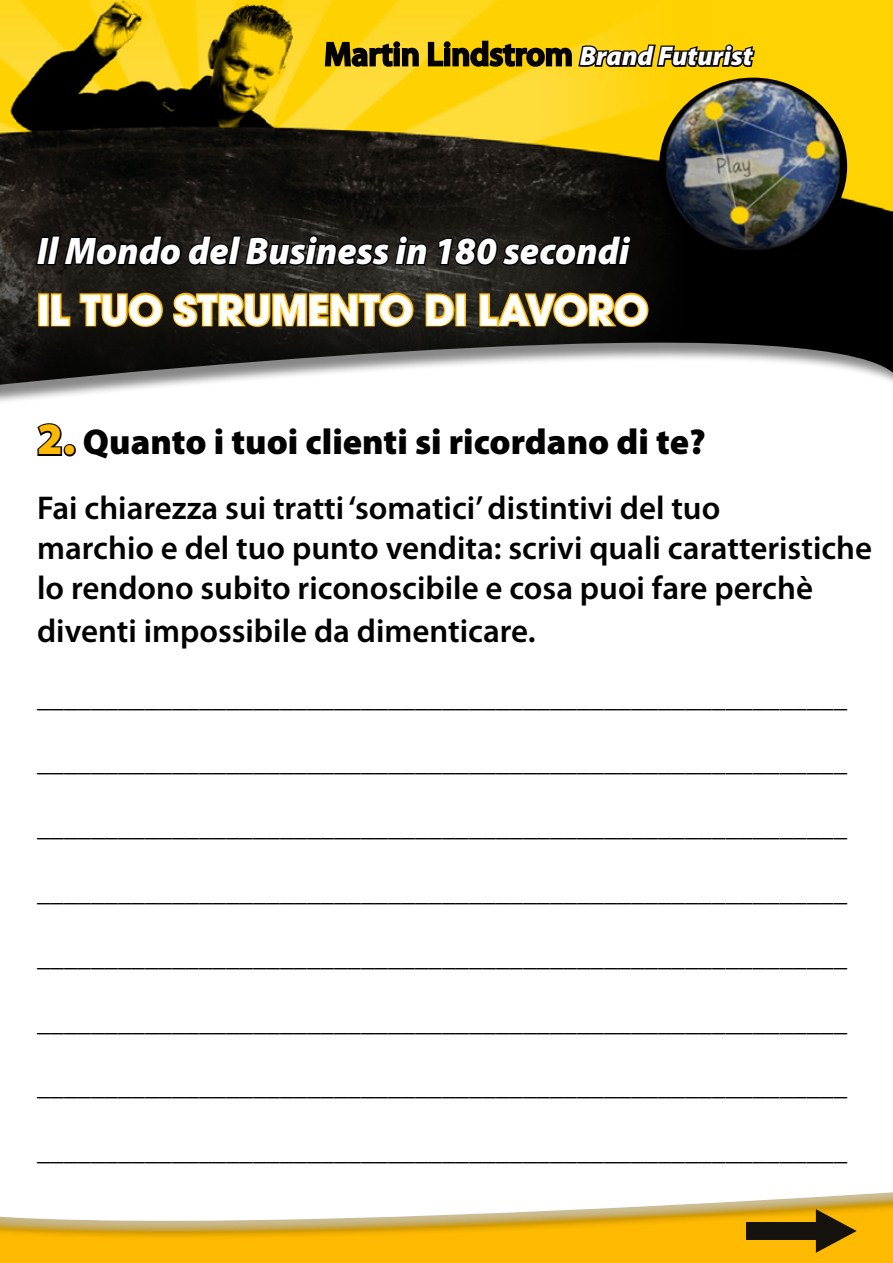
<style>
.page{position:relative;width:893px;height:1263px;background:#fff}
.page>*{position:absolute;margin:0;border:0;box-sizing:border-box;transform-origin:0 0}
.t1{font:45px "Avant Garde Md ITCTT Bold";color:#fff}
.t2{font:italic 900 38.55px "Myriad Pro";color:#fff;scale:.96 1}
.t3{font:900 36px "Myriad Pro";color:#000}
.t4{font:600 33px/39.6px "Myriad Pro";color:#000}
.t5{font:900 27px "Myriad Pro";color:#000}
.s1{font-weight:900;font-style:italic;font-size:27px;color:#fff}
.s2{font-size:45px;color:#feba01}
</style>
<div class="page">
<svg style="left:37px;top:423px;width:27px;height:33px"></svg>
<div style="left:64px;top:444px;width:12px;height:12px;border:3px solid #000;border-radius:50%"></div>
<img style="left:0;top:0;width:893px;height:385px">
<div style="left:38px;top:293px;width:11px;height:33px;border:3px solid #feba01"></div>
<svg style="left:49px;top:292px;width:23px;height:36px"></svg>
<svg style="left:78px;top:291px;width:86px;height:38px;background:#6a500b"></svg>
<svg style="left:172px;top:280px;width:243px;height:49px;background:#6a5213"></svg>
<svg style="left:424px;top:291px;width:32px;height:37px"></svg>
<div style="left:455px;top:293px;width:11px;height:33px;border:3px solid #feba01"></div>
<svg style="left:478px;top:291px;width:172px;height:38px;background:#6d530b"></svg>
<div style="left:0;top:1156px;width:893px;height:107px;background:#000;opacity:.75"></div>
<svg style="left:34px;top:0;width:723px;height:267px;background:#73610f"></svg>
<div style="left:746px;top:1222px;width:79px;height:18px;background:#16130e"></div>
<svg style="left:816px;top:1209px;width:41px;height:44px;background:#8a6607"></svg>
<img style="left:659px;top:78px;width:188px;height:177px">
<p class="t4" style="left:324px;top:34px;width:430px">Martin Lindstrom <span class="s1">Brand Futurist</span></p>
<h2 class="t2" style="left:37px;top:230px;width:618px">Il Mondo del Business in 180 secondi</h2>
<h1 class="t1" style="left:37px;top:282px;width:613px">IL TUO STRUMENTO DI LAVORO</h1>
<h3 class="t3" style="left:37px;top:422px;width:670px"><span class="s2">2.</span> Quanto i tuoi clienti si ricordano di te?</h3>
<p class="t4" style="left:37px;top:488px;width:836px">Fai chiarezza sui tratti ‘somatici’ distintivi del tuo<br>marchio e del tuo punto vendita: scrivi quali caratteristiche lo rendono subito riconoscibile e cosa puoi fare perchè</p>
<p class="t4" style="left:37px;top:610px;width:500px">diventi impossibile da dimenticare.</p>
<p class="t5" style="left:37px;top:682px;width:811px">____________________________________________________________</p>
<p class="t5" style="left:37px;top:747px;width:811px">____________________________________________________________</p>
<p class="t5" style="left:37px;top:812px;width:811px">____________________________________________________________</p>
<p class="t5" style="left:37px;top:876px;width:811px">____________________________________________________________</p>
<p class="t5" style="left:37px;top:941px;width:811px">____________________________________________________________</p>
<p class="t5" style="left:37px;top:1006px;width:811px">____________________________________________________________</p>
<p class="t5" style="left:37px;top:1071px;width:811px">____________________________________________________________</p>
<p class="t5" style="left:37px;top:1136px;width:811px">____________________________________________________________</p>
</div>
